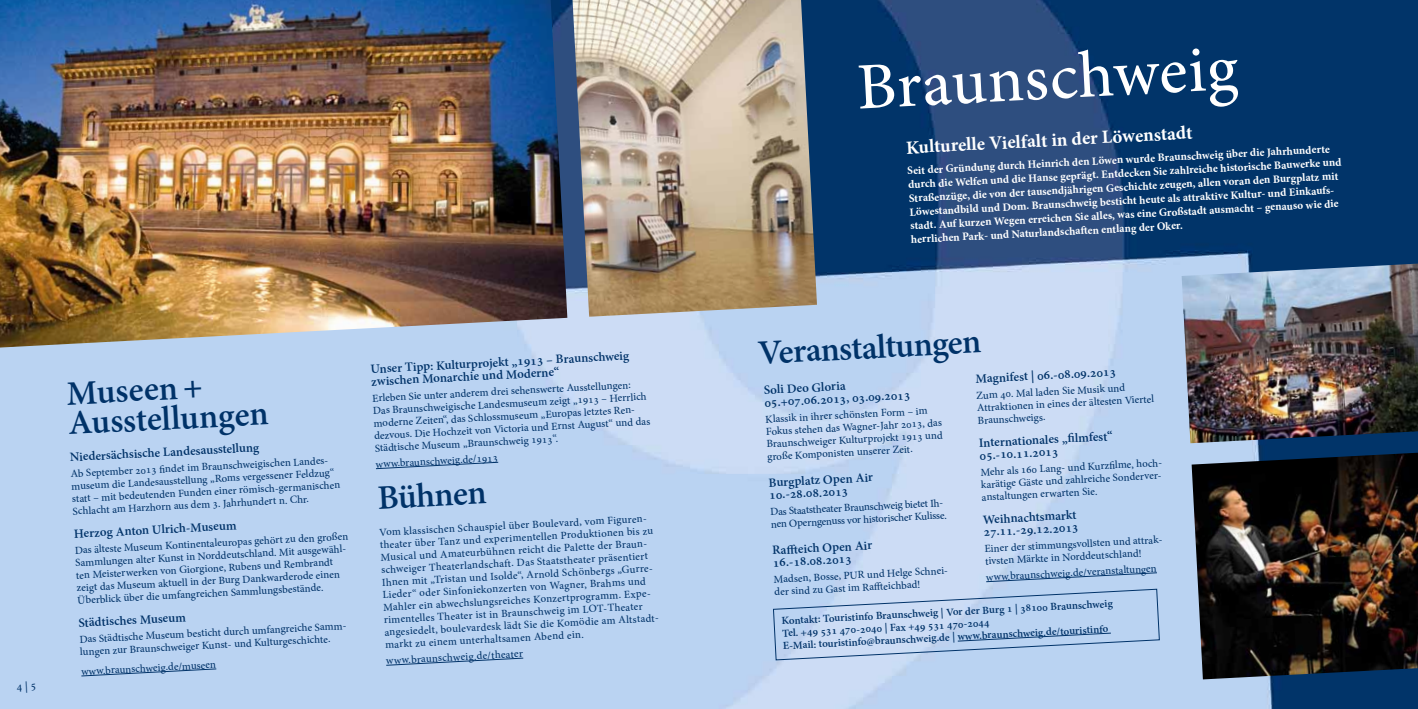
<style>
.page{position:relative;width:1418px;height:709px;background:#fff}
.page>*{position:absolute;margin:0;border:0;box-sizing:border-box;transform-origin:0 0}
.t1{font:65px "Adobe Hebrew";color:#fff}
.t2{font:700 33.75px/30px "Adobe Hebrew";color:#003268}
.t3{font:700 18.75px "Minion Pro";color:#fff}
.t4{font:700 12.5px/12.5px "Adobe Hebrew";color:#003268}
.t5{font:700 11.25px/13.8px "Minion Pro";color:#fff}
.t6{font:10.62px/12.5px "Adobe Hebrew";color:#003268}
.t7{font:700 10.62px/12.5px "Adobe Hebrew";color:#003268}
</style>
<div class="page">
<img style="left:0;top:0;width:1417px;height:709px">
<img style="left:1181px;top:263px;width:236px;height:180px">
<img style="left:1191px;top:453px;width:226px;height:226px">
<img style="left:0;top:0;width:567px;height:347px">
<img style="left:572px;top:0;width:245px;height:317px">
<svg style="left:772px;top:588px;width:387px;height:72px;background:#b9d0ed"></svg>
<svg style="left:985px;top:572px;width:172px;height:10px;background:#a8c3e4"></svg>
<svg style="left:81px;top:668px;width:136px;height:8px"></svg>
<svg style="left:375px;top:461px;width:124px;height:8px"></svg>
<svg style="left:386px;top:657px;width:138px;height:9px"></svg>
<svg style="left:17px;top:681px;width:18px;height:11px"></svg>
<h2 class="t2" style="left:66px;top:379px;width:202px;rotate:-3deg">Museen +<br>Ausstellungen</h2>
<p class="t4" style="left:70px;top:451px;width:191px;rotate:-3deg">Niedersächsische Landesausstellung</p>
<p class="t6" style="left:70px;top:467px;width:270px;rotate:-3deg">Ab September 2013 fi ndet im Braunschweigischen Landes&shy;museum die Landesausstellung „Roms vergessener Feldzug“ statt – mit bedeutenden Funden einer römisch-germanischen Schlacht am Harzhorn aus dem 3. Jahrhundert n. Chr.</p>
<p class="t4" style="left:74px;top:527px;width:164px;rotate:-3deg">Herzog Anton Ulrich-Museum</p>
<p class="t6" style="left:74px;top:544px;width:275px;rotate:-3deg">Das älteste Museum Kontinentaleuropas gehört zu den großen Sammlungen alter Kunst in Norddeutschland. Mit ausgewähl&shy;ten Meisterwerken von Giorgione, Rubens und Rembrandt zeigt das Museum aktuell in der Burg Dankwarderode einen Überblick über die umfangreichen Sammlungsbestände.</p>
<p class="t4" style="left:78px;top:616px;width:109px;rotate:-3deg">Städtisches Museum</p>
<p class="t6" style="left:79px;top:633px;width:270px;rotate:-3deg">Das Städtische Museum besticht durch umfangreiche Samm&shy;lungen zur Braunschweiger Kunst- und Kulturgeschichte.</p>
<p class="t6" style="left:81px;top:665px;width:137px;rotate:-3deg">www.braunschweig.de/museen</p>
<p class="t4" style="left:370px;top:363px;width:260px;rotate:-3deg">Unser Tipp: Kulturprojekt „1913 – Braunschweig zwischen Monarchie und Moderne“</p>
<p class="t6" style="left:372px;top:392px;width:278px;rotate:-3deg">Erleben Sie unter anderem drei sehenswerte Ausstellungen:<br>Das Braunschweigische Landesmuseum zeigt „1913 – Herrlich moderne Zeiten“, das Schlossmuseum „Europas letztes Ren&shy;dezvous. Die Hochzeit von Victoria und Ernst August“ und das Städtische Museum „Braunschweig 1913“.</p>
<p class="t6" style="left:375px;top:458px;width:124px;rotate:-3deg">www.braunschweig.de/1913</p>
<h2 class="t2" style="left:377px;top:483px;width:111px;rotate:-3deg">Bühnen</h2>
<p class="t6" style="left:379px;top:526px;width:277px;rotate:-3deg">Vom klassischen Schauspiel über Boulevard, vom Figuren&shy;theater über Tanz und experimentellen Produktionen bis zu Musical und Amateurbühnen reicht die Palette der Braun&shy;schweiger Theaterlandschaft. Das Staatstheater präsentiert Ihnen mit „Tristan und Isolde“, Arnold Schönbergs „Gurre-Lieder“ oder Sinfoniekonzerten von Wagner, Brahms und Mahler ein abwechslungsreiches Konzertprogramm. Expe&shy;rimentelles Theater ist in Braunschweig im LOT-Theater angesiedelt, boulevardesk lädt Sie die Komödie am Altstadt&shy;markt zu einem unterhaltsamen Abend ein.</p>
<p class="t6" style="left:386px;top:654px;width:139px;rotate:-3deg">www.braunschweig.de/theater</p>
<h1 class="t1" style="left:854px;top:48px;width:383px;rotate:-3deg">Braunschweig</h1>
<h3 class="t3" style="left:905px;top:134px;width:288px;rotate:-3deg">Kulturelle Vielfalt in der Löwenstadt</h3>
<p class="t5" style="left:907px;top:164px;width:435px;rotate:-3deg">Seit der Gründung durch Heinrich den Löwen wurde Braunschweig über die Jahrhunderte durch die Welfen und die Hanse geprägt. Entdecken Sie zahlreiche historische Bauwerke und Straßenzüge, die von der tausendjährigen Geschichte zeugen, allen voran den Burgplatz mit Löwestandbild und Dom. Braunschweig besticht heute als attraktive Kultur- und Einkaufs&shy;stadt. Auf kurzen Wegen erreichen Sie alles, was eine Großstadt ausmacht – genauso wie die herrlichen Park- und Naturlandschaft en entlang der Oker.</p>
<h2 class="t2" style="left:757px;top:338px;width:225px;rotate:-3deg">Veranstaltungen</h2>
<p class="t4" style="left:763px;top:384px;width:148px;rotate:-3deg">Soli Deo Gloria<br>05.+07.06.2013, 03.09.2013</p>
<p class="t6" style="left:765px;top:413px;width:178px;rotate:-3deg">Klassik in ihrer schönsten Form – im Fokus stehen das Wagner-Jahr 2013, das Braunschweiger Kulturprojekt 1913 und große Komponisten unserer Zeit.</p>
<p class="t4" style="left:768px;top:476px;width:106px;rotate:-3deg">Burgplatz Open Air<br>10.-28.08.2013</p>
<p class="t6" style="left:770px;top:505px;width:178px;rotate:-3deg">Das Staatstheater Braunschweig bietet Ih&shy;nen Operngenuss vor historischer Kulisse.</p>
<p class="t4" style="left:772px;top:544px;width:102px;rotate:-3deg">Rafft eich Open Air<br>16.-18.08.2013</p>
<p class="t6" style="left:773px;top:573px;width:177px;rotate:-3deg">Madsen, Bosse, PUR und Helge Schnei&shy;der sind zu Gast im Rafft eichbad!</p>
<p class="t4" style="left:975px;top:373px;width:142px;rotate:-3deg">Magnifest | 06.-08.09.2013</p>
<p class="t6" style="left:976px;top:389px;width:179px;rotate:-3deg">Zum 40. Mal laden Sie Musik und<br>Attraktionen in eines der ältesten Viertel<br>Braunschweigs.</p>
<p class="t4" style="left:978px;top:437px;width:136px;rotate:-3deg">Internationales „fi lmfest“<br>05.-10.11.2013</p>
<p class="t6" style="left:980px;top:466px;width:185px;text-align:justify;rotate:-3deg">Mehr als 160 Lang- und Kurzfi lme, hoch&shy;karätige Gäste und zahlreiche Sonderver&shy;anstaltungen erwarten Sie.</p>
<p class="t4" style="left:982px;top:513px;width:97px;rotate:-3deg">Weihnachtsmarkt<br>27.11.-29.12.2013</p>
<p class="t6" style="left:984px;top:542px;width:181px;rotate:-3deg">Einer der stimmungsvollsten und attrak&shy;tivsten Märkte in Norddeutschland!</p>
<p class="t6" style="left:985px;top:571px;width:172px;rotate:-3deg">www.braunschweig.de/veranstaltungen</p>
<p class="t7" style="left:781px;top:614px;width:333px;rotate:-3deg">Kontakt: Touristinfo Braunschweig | Vor der Burg 1 | 38100 Braunschweig<br>Tel. +49 531 470-2040 | Fax +49 531 470-2044<br>E-Mail: touristinfo@braunschweig.de | www.braunschweig.de/touristinfo</p>
</div>
